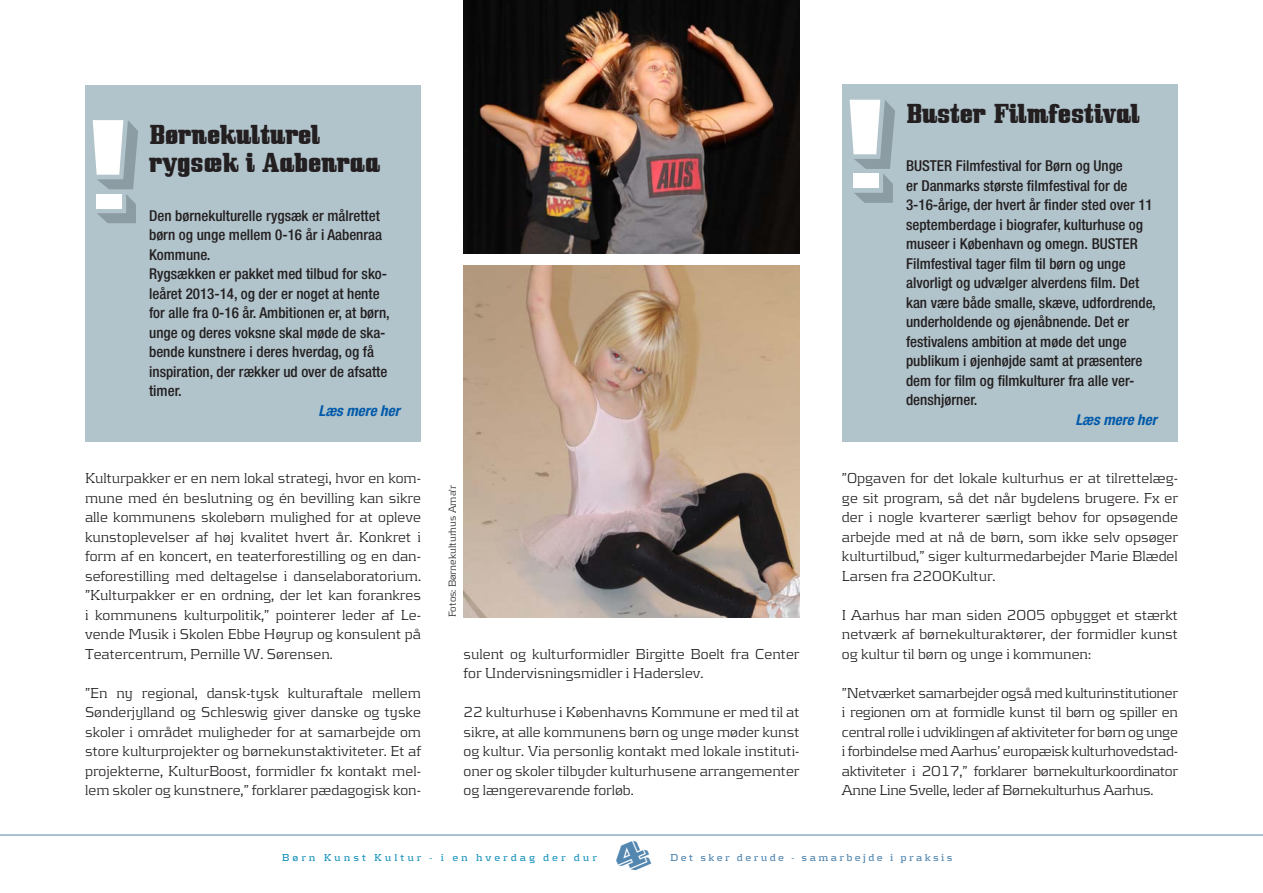
<style>
.page{position:relative;width:1263px;height:893px;background:#fff}
.page>*{position:absolute;margin:0;border:0;box-sizing:border-box;transform-origin:0 0}
.Faktabox_overskrift{font:24px "Bullpen";color:#231f20}
.Brød_bredf{font:300 15px/19.5px "Kontrapunkt";color:#231f20;text-align:justify}
.Faktabox_brød{font:500 condensed 15px/19.5px "Helvetica Neue";color:#231f20}
.Læs_mere_her{font:italic 700 condensed 15px "Helvetica Neue";color:#015aaa}
.t1{font:700 10.5px "Kontrapunkt";letter-spacing:.28em;color:#1f96be}
.t2{font:700 10.5px "Kontrapunkt";letter-spacing:.23em;color:#5487b0}
.Fotokredit{font:300 10.5px "Kontrapunkt";color:#231f20}
</style>
<div class="page">
<hr style="left:0;top:835px;width:1263px;height:1px;background:#5487b0">
<div style="left:85px;top:85px;width:336px;height:356px;background:#b1c3cb"></div>
<svg style="left:93px;top:120px;width:45px;height:103px"></svg>
<img style="left:463px;top:265px;width:336px;height:352px">
<img style="left:463px;top:0;width:336px;height:253px">
<div style="left:842px;top:84px;width:336px;height:357px;background:#b1c3cb"></div>
<svg style="left:850px;top:100px;width:45px;height:103px"></svg>
<p class="Faktabox_overskrift" style="left:149px;top:121px;width:173px">Børnekulturel</p>
<p class="Faktabox_overskrift" style="left:149px;top:150px;width:232px">rygsæk i Aabenraa</p>
<p class="Faktabox_brød" style="left:149px;top:205px;width:242px">Den børnekulturelle rygsæk er målrettet børn og unge mellem 0-16 år i Aabenraa Kommune.<br>Rygsækken er pakket med tilbud for sko&shy;leåret 2013-14, og der er noget at hente for alle fra 0-16 år. Ambitionen er, at børn, unge og deres voksne skal møde de ska&shy;bende kunstnere i deres hverdag, og få inspiration, der rækker ud over de afsatte timer.</p>
<p class="Læs_mere_her" style="left:318px;top:401px;width:83px">Læs mere her</p>
<p class="Brød_bredf" style="left:85px;top:468px;width:337px">Kulturpakker er en nem lokal strategi, hvor en kom&shy;mune med én beslutning og én bevilling kan sikre alle kommunens skolebørn mulighed for at opleve kunstoplevelser af høj kvalitet hvert år. Konkret i form af en koncert, en teaterforestilling og en dan&shy;seforestilling med deltagelse i danselaboratorium. ”Kulturpakker er en ordning, der let kan forankres i kommunens kulturpolitik,” pointerer leder af Le&shy;vende Musik i Skolen Ebbe Høyrup og konsulent på Teatercentrum, Pernille W. Sørensen.</p>
<p class="Brød_bredf" style="left:85px;top:682px;width:337px">”En ny regional, dansk-tysk kulturaftale mellem Sønderjylland og Schleswig giver danske og tyske skoler i området muligheder for at samarbejde om store kulturprojekter og børnekunstaktiviteter. Et af projekterne, KulturBoost, formidler fx kontakt mel&shy;lem skoler og kunstnere,” forklarer pædagogisk kon-</p>
<p class="Fotokredit" style="left:446px;top:617px;width:134px;rotate:-90deg">Fotos: Børnekulturhus Ama'r</p>
<p class="Brød_bredf" style="left:463px;top:643px;width:337px">sulent og kulturformidler Birgitte Boelt fra Center for Undervisningsmidler i Haderslev.</p>
<p class="Brød_bredf" style="left:463px;top:702px;width:337px">22 kulturhuse i Københavns Kommune er med til at sikre, at alle kommunens børn og unge møder kunst og kultur. Via personlig kontakt med lokale instituti&shy;oner og skoler tilbyder kulturhusene arrangementer og længerevarende forløb.</p>
<p class="Faktabox_overskrift" style="left:906px;top:101px;width:236px">Buster Filmfestival</p>
<p class="Faktabox_brød" style="left:906px;top:156px;width:251px">BUSTER Filmfestival for Børn og Unge<br>er Danmarks største filmfestival for de 3-16-årige, der hvert år finder sted over 11 septemberdage i biografer, kulturhuse og museer i København og omegn. BUSTER Filmfestival tager film til børn og unge alvorligt og udvælger alverdens film. Det kan være både smalle, skæve, udfordrende, underholdende og øjenåbnende. Det er festivalens ambition at møde det unge publikum i øjenhøjde samt at præsentere dem for film og filmkulturer fra alle ver&shy;denshjørner.</p>
<p class="Læs_mere_her" style="left:1075px;top:411px;width:83px">Læs mere her</p>
<p class="Brød_bredf" style="left:842px;top:468px;width:337px">”Opgaven for det lokale kulturhus er at tilrettelæg&shy;ge sit program, så det når bydelens brugere. Fx er der i nogle kvarterer særligt behov for opsøgende arbejde med at nå de børn, som ikke selv opsøger kulturtilbud,” siger kulturmedarbejder Marie Blædel Larsen fra 2200Kultur.</p>
<p class="Brød_bredf" style="left:842px;top:604px;width:337px">I Aarhus har man siden 2005 opbygget et stærkt netværk af børnekulturaktører, der formidler kunst og kultur til børn og unge i kommunen:</p>
<p class="Brød_bredf" style="left:842px;top:682px;width:337px">”Netværket samarbejder også med kulturinstitutioner i regionen om at formidle kunst til børn og spiller en central rolle i udviklingen af aktiviteter for børn og unge i forbindelse med Aarhus’ europæisk kulturhovedstad&shy;aktiviteter i 2017,” forklarer børnekulturkoordinator Anne Line Svelle, leder af Børnekulturhus Aarhus.</p>
<p class="t1" style="left:282px;top:851px;width:317px">Børn Kunst Kultur - i en hverdag der dur</p>
<p class="t2" style="left:670px;top:851px;width:284px">Det sker derude - samarbejde i praksis</p>
</div>
